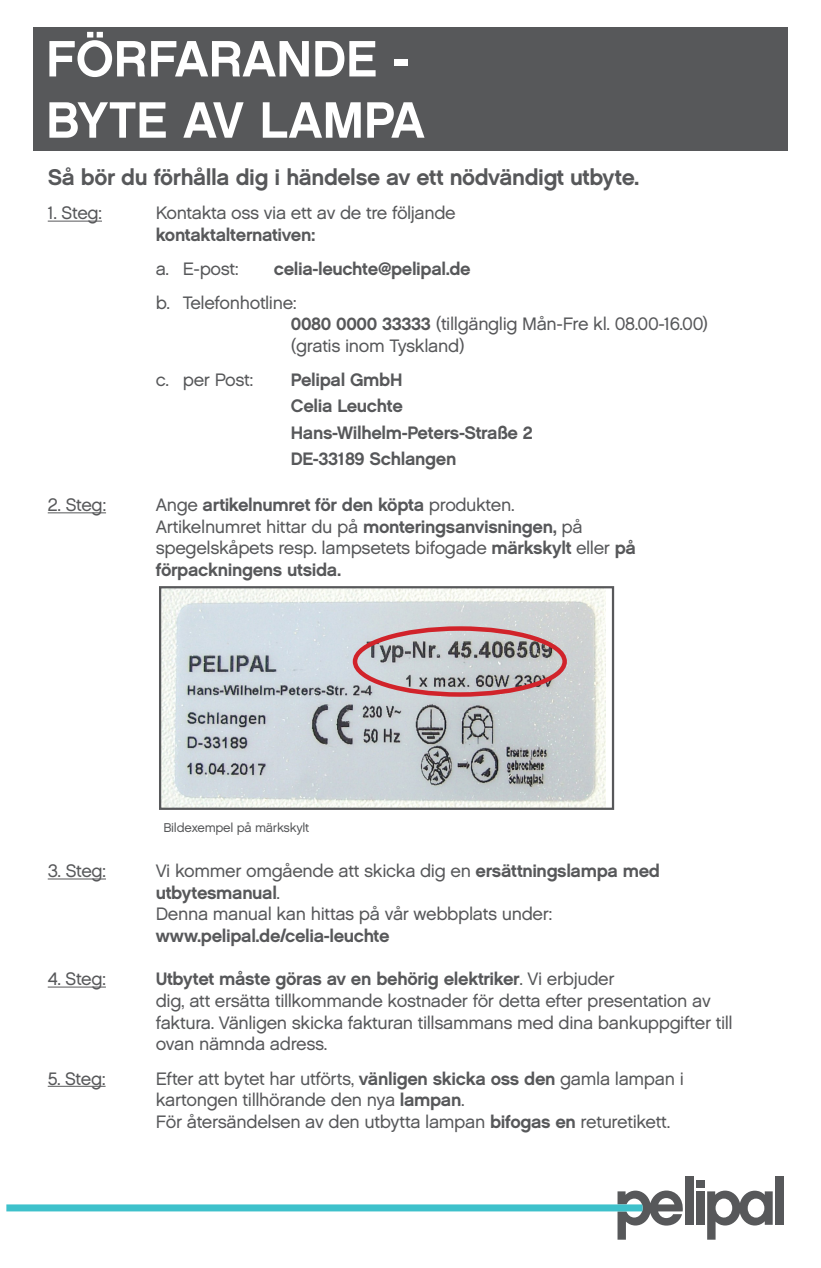
<style>
.page{position:relative;width:821px;height:1268px;background:#fff}
.page>*{position:absolute;margin:0;border:0;box-sizing:border-box;transform-origin:0 0}
.t1{font:51px/61.2px "Chalet New York Nineteen Sixty";color:#fff}
.t2{font:22.5px "Chalet New York Nineteen Sixty";letter-spacing:-.02em;color:#57585a}
.t3{font:18px/21.6px "Chalet London Nineteen Sixty";letter-spacing:-.02em;color:#57585a}
.t4{font:18px/26.5px "Chalet New York Nineteen Sixty";letter-spacing:-.02em;color:#57585a}
.t5{font:12.75px "Chalet London Nineteen Sixty";letter-spacing:-.02em;color:#57585a}
.s1{font-family:"Chalet New York Nineteen Sixty"}
.s2{font-family:"Chalet London Nineteen Seventy"}
.s3{font-family:"Chalet London Nineteen Sixty"}
</style>
<div class="page">
<hr style="left:48px;top:221px;width:54px;height:1px;background:#57585a">
<hr style="left:48px;top:512px;width:58px;height:1px;background:#57585a">
<hr style="left:48px;top:878px;width:58px;height:1px;background:#57585a">
<hr style="left:48px;top:986px;width:58px;height:1px;background:#57585a">
<hr style="left:48px;top:1085px;width:58px;height:1px;background:#57585a">
<div style="left:33px;top:28px;width:754px;height:123px;background:#57585a"></div>
<img style="left:162px;top:589px;width:444px;height:217px">
<div style="left:159px;top:586px;width:455px;height:223px;border:2px solid #57585a"></div>
<div style="left:353px;top:626px;width:214px;height:70px;border:4px solid #d1232a;border-radius:50%"></div>
<div style="left:685px;top:1176px;width:8px;height:48px;background:#57585a"></div>
<div style="left:696px;top:1191px;width:8px;height:33px;background:#57585a"></div>
<div style="left:696px;top:1179px;width:8px;height:8px;background:#57585a"></div>
<svg style="left:707px;top:1190px;width:65px;height:49px"></svg>
<div style="left:775px;top:1176px;width:9px;height:48px;background:#57585a"></div>
<svg style="left:6px;top:1190px;width:677px;height:49px"></svg>
<h1 class="t1" style="left:46px;top:27px;width:380px">FÖRFARANDE -<br>BYTE AV LAMPA</h1>
<p class="t2" style="left:48px;top:163px;width:593px">Så bör du förhålla dig i händelse av ett nödvändigt utbyte.</p>
<p class="t3" style="left:48px;top:202px;width:56px">1. Steg:</p>
<p class="t3" style="left:156px;top:202px;width:301px">Kontakta oss via ett av de tre följande</p>
<p class="t4" style="left:156px;top:221px;width:161px">kontaktalternativen:</p>
<p class="t3" style="left:156px;top:257px;width:85px">a. E-post:</p>
<p class="t4" style="left:274px;top:255px;width:198px">celia-leuchte@pelipal.de</p>
<p class="t3" style="left:291px;top:291px;width:419px;text-indent:-135px">b. Telefonhotline:<br><span class="s1">0080 0000 33333</span> <span class="s2">(</span>tillgänglig Mån-Fre kl. 08.00-16.00) (gratis inom Tyskland)</p>
<p class="t3" style="left:156px;top:368px;width:99px">c. per Post:</p>
<p class="t4" style="left:291px;top:366px;width:244px">Pelipal GmbH<br>Celia Leuchte<br>Hans-Wilhelm-Peters-Straße 2<br>DE-33189 Schlangen</p>
<p class="t3" style="left:48px;top:494px;width:60px">2. Steg:</p>
<p class="t4" style="left:156px;top:491px;width:360px"><span class="s3">Ange</span> artikelnumret för den köpta <span class="s3">produkten.</span></p>
<p class="t3" style="left:156px;top:515px;width:481px">Artikelnumret hittar du på <span class="s1">monteringsanvisningen,</span> på spegelskåpets resp. lampsetets bifogade <span class="s1">märkskylt</span> eller <span class="s1">på</span></p>
<p class="t4" style="left:156px;top:556px;width:187px">förpackningens utsida.</p>
<p class="t5" style="left:163px;top:819px;width:147px">Bildexempel på märkskylt</p>
<p class="t3" style="left:48px;top:859px;width:60px">3. Steg:</p>
<p class="t3" style="left:156px;top:859px;width:506px">Vi kommer omgående att skicka dig en <span class="s1">ersättningslampa med</span></p>
<p class="t4" style="left:156px;top:878px;width:126px">utbytesmanual<span class="s3">.</span></p>
<p class="t3" style="left:156px;top:903px;width:398px">Denna manual kan hittas på vår webbplats under:</p>
<p class="t4" style="left:156px;top:922px;width:235px">www.pelipal.de/celia-leuchte</p>
<p class="t3" style="left:48px;top:967px;width:60px">4. Steg:</p>
<p class="t4" style="left:156px;top:965px;width:460px">Utbytet måste göras av en behörig elektriker<span class="s3">. Vi erbjuder</span></p>
<p class="t3" style="left:156px;top:989px;width:578px">dig, att ersätta tillkommande kostnader för detta efter presentation av faktura. Vänligen skicka fakturan tillsammans med dina bankuppgifter till ovan nämnda adress.</p>
<p class="t3" style="left:48px;top:1067px;width:60px">5. Steg:</p>
<p class="t3" style="left:156px;top:1067px;width:529px">Efter att bytet har utförts, <span class="s1">vänligen skicka oss den</span> gamla lampan i kartongen tillhörande den nya <span class="s1">lampan</span>.<br>För återsändelsen av den utbytta lampan <span class="s1">bifogas en</span> returetikett.</p>
</div>
